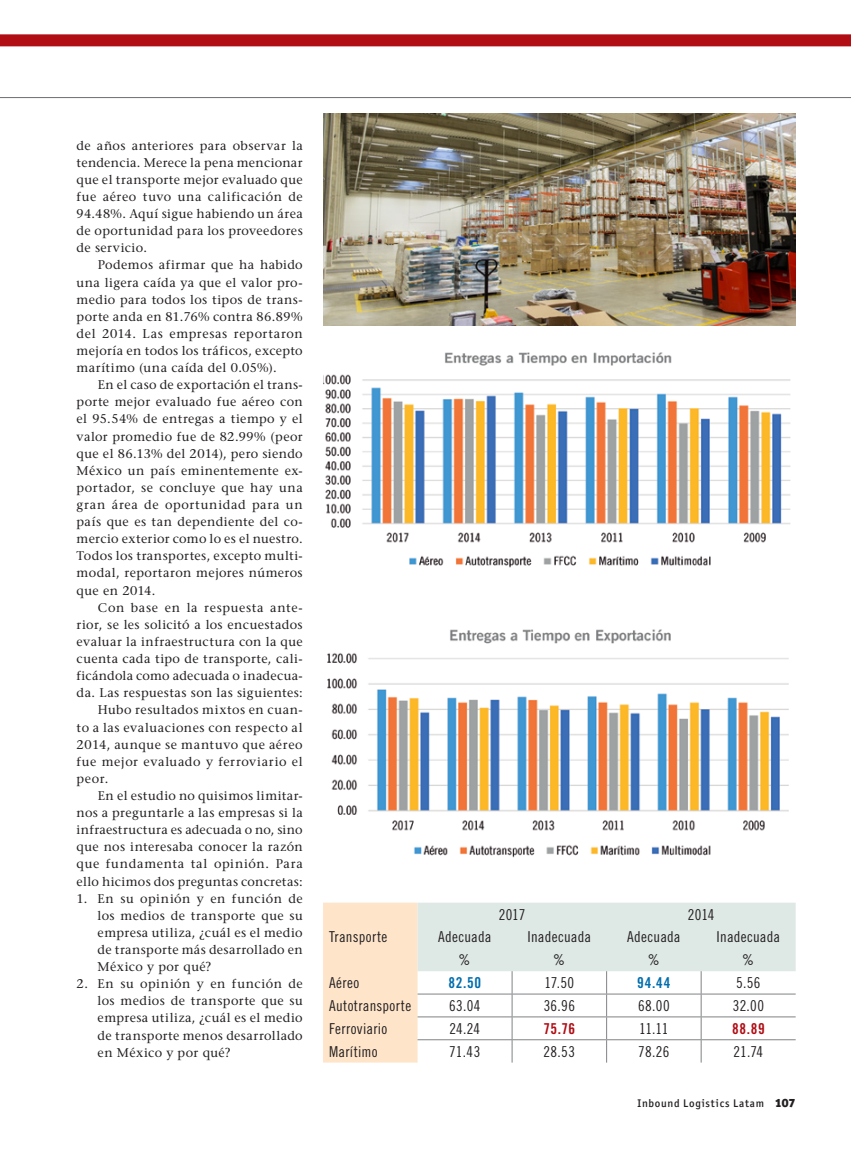
<style>
.page{position:relative;width:851px;height:1149px;background:#fff}
.page>*{position:absolute;margin:0;border:0;box-sizing:border-box;transform-origin:0 0}
.t1{font:15px "Trade Gothic LT Std Cn 18";letter-spacing:.02em;color:#231f20}
.t2{font:15px "Trade Gothic LT Std Bd Cn 20";letter-spacing:.055em;color:#006dad}
.t3{font:15px "Trade Gothic LT Std Bd Cn 20";letter-spacing:.04em;color:#b00d15}
.t4{font:500 12.6px/17.1px "Stone Serif Std";letter-spacing:.035em;color:#231f20;text-align:justify}
.t5{font:500 12.6px "Stone Serif Std";letter-spacing:.055em;color:#231f20}
.t6{font:500 11.1px "Officina Sans ITC Std";letter-spacing:.065em;color:#231f20}
.s1{font-weight:900;font-size:12px}
</style>
<div class="page">
<div style="left:0;top:34px;width:850px;height:12px;background:#b00d15"></div>
<hr style="left:0;top:97px;width:850px;height:1px;background:#6c6d70">
<img style="left:323px;top:352px;width:468px;height:216px">
<img style="left:327px;top:629px;width:462px;height:229px">
<svg style="left:323px;top:902px;width:472px;height:160px"></svg>
<img style="left:323px;top:114px;width:472px;height:211px">
<p class="t4" style="left:77px;top:137px;width:228px">de años anteriores para observar la tendencia. Merece la pena mencionar que el transporte mejor evaluado que fue aéreo tuvo una calificación de 94.48%. Aquí sigue habiendo un área de oportunidad para los proveedores de servicio.</p>
<p class="t4" style="left:77px;top:256px;width:228px;text-indent:21px">Podemos afirmar que ha habido una ligera caída ya que el valor pro&shy;medio para todos los tipos de trans&shy;porte anda en 81.76% contra 86.89% del 2014. Las empresas reportaron mejoría en todos los tráficos, excepto marítimo (una caída del 0.05%).</p>
<p class="t4" style="left:77px;top:376px;width:228px;text-indent:21px">En el caso de exportación el trans&shy;porte mejor evaluado fue aéreo con el 95.54% de entregas a tiempo y el valor promedio fue de 82.99% (peor que el 86.13% del 2014), pero siendo México un país eminentemente ex&shy;portador, se concluye que hay una gran área de oportunidad para un país que es tan dependiente del co&shy;mercio exterior como lo es el nuestro.<br>Todos los transportes, excepto multi&shy;modal, reportaron mejores números que en 2014.</p>
<p class="t5" style="left:98px;top:599px;width:206px">Con base en la respuesta ante-</p>
<p class="t4" style="left:77px;top:615px;width:227px">rior, se les solicitó a los encuestados</p>
<p class="t4" style="left:77px;top:633px;width:228px">evaluar la infraestructura con la que</p>
<p class="t4" style="left:77px;top:650px;width:228px">cuenta cada tipo de transporte, cali-</p>
<p class="t4" style="left:77px;top:667px;width:228px">ficándola como adecuada o inadecua-</p>
<p class="t4" style="left:77px;top:684px;width:227px">da. Las respuestas son las siguientes:</p>
<p class="t4" style="left:98px;top:701px;width:206px">Hubo resultados mixtos en cuan-</p>
<p class="t4" style="left:77px;top:718px;width:228px">to a las evaluaciones con respecto al</p>
<p class="t4" style="left:77px;top:735px;width:228px">2014, aunque se mantuvo que aéreo</p>
<p class="t4" style="left:77px;top:752px;width:228px">fue mejor evaluado y ferroviario el</p>
<p class="t4" style="left:77px;top:769px;width:33px">peor.</p>
<p class="t4" style="left:98px;top:786px;width:206px">En el estudio no quisimos limitar-</p>
<p class="t4" style="left:77px;top:804px;width:228px">nos a preguntarle a las empresas si la</p>
<p class="t4" style="left:77px;top:821px;width:227px">infraestructura es adecuada o no, sino</p>
<p class="t4" style="left:77px;top:838px;width:228px">que nos interesaba conocer la razón</p>
<p class="t5" style="left:77px;top:856px;width:228px">que fundamenta tal opinión. Para</p>
<p class="t4" style="left:77px;top:872px;width:227px">ello hicimos dos preguntas concretas:</p>
<p class="t4" style="left:98px;top:889px;width:207px;text-indent:-21px">1. En su opinión y en función de los medios de transporte que su empresa utiliza, ¿cuál es el medio de transporte más desarrollado en México y por qué?</p>
<p class="t4" style="left:98px;top:975px;width:207px;text-indent:-21px">2. En su opinión y en función de los medios de transporte que su empresa utiliza, ¿cuál es el medio de transporte menos desarrollado en México y por qué?</p>
<p class="t1" style="left:329px;top:927px;width:60px">Transporte</p>
<p class="t1" style="left:498px;top:904px;width:28px">2017</p>
<p class="t1" style="left:687px;top:904px;width:28px">2014</p>
<p class="t1" style="left:438px;top:927px;width:55px">Adecuada</p>
<p class="t1" style="left:527px;top:927px;width:65px">Inadecuada</p>
<p class="t1" style="left:627px;top:927px;width:55px">Adecuada</p>
<p class="t1" style="left:716px;top:927px;width:65px">Inadecuada</p>
<p class="t1" style="left:459px;top:950px;width:13px">%</p>
<p class="t1" style="left:553px;top:950px;width:13px">%</p>
<p class="t1" style="left:648px;top:950px;width:13px">%</p>
<p class="t1" style="left:742px;top:950px;width:13px">%</p>
<p class="t1" style="left:329px;top:973px;width:32px">Aéreo</p>
<p class="t2" style="left:448px;top:973px;width:34px">82.50</p>
<p class="t1" style="left:544px;top:973px;width:31px">17.50</p>
<p class="t2" style="left:637px;top:973px;width:35px">94.44</p>
<p class="t1" style="left:736px;top:973px;width:26px">5.56</p>
<p class="t1" style="left:329px;top:996px;width:84px">Autotransporte</p>
<p class="t1" style="left:449px;top:996px;width:33px">63.04</p>
<p class="t1" style="left:543px;top:996px;width:33px">36.96</p>
<p class="t1" style="left:638px;top:996px;width:33px">68.00</p>
<p class="t1" style="left:732px;top:996px;width:33px">32.00</p>
<p class="t1" style="left:329px;top:1019px;width:60px">Ferroviario</p>
<p class="t1" style="left:449px;top:1019px;width:32px">24.24</p>
<p class="t3" style="left:543px;top:1018px;width:33px">75.76</p>
<p class="t1" style="left:639px;top:1019px;width:31px">11.11</p>
<p class="t3" style="left:732px;top:1018px;width:34px">88.89</p>
<p class="t1" style="left:329px;top:1041px;width:50px">Marítimo</p>
<p class="t1" style="left:449px;top:1041px;width:32px">71.43</p>
<p class="t1" style="left:543px;top:1041px;width:33px">28.53</p>
<p class="t1" style="left:638px;top:1041px;width:33px">78.26</p>
<p class="t1" style="left:733px;top:1041px;width:31px">21.74</p>
<p class="t6" style="left:637px;top:1096px;width:159px">Inbound Logistics Latam <span class="s1">107</span></p>
</div>
